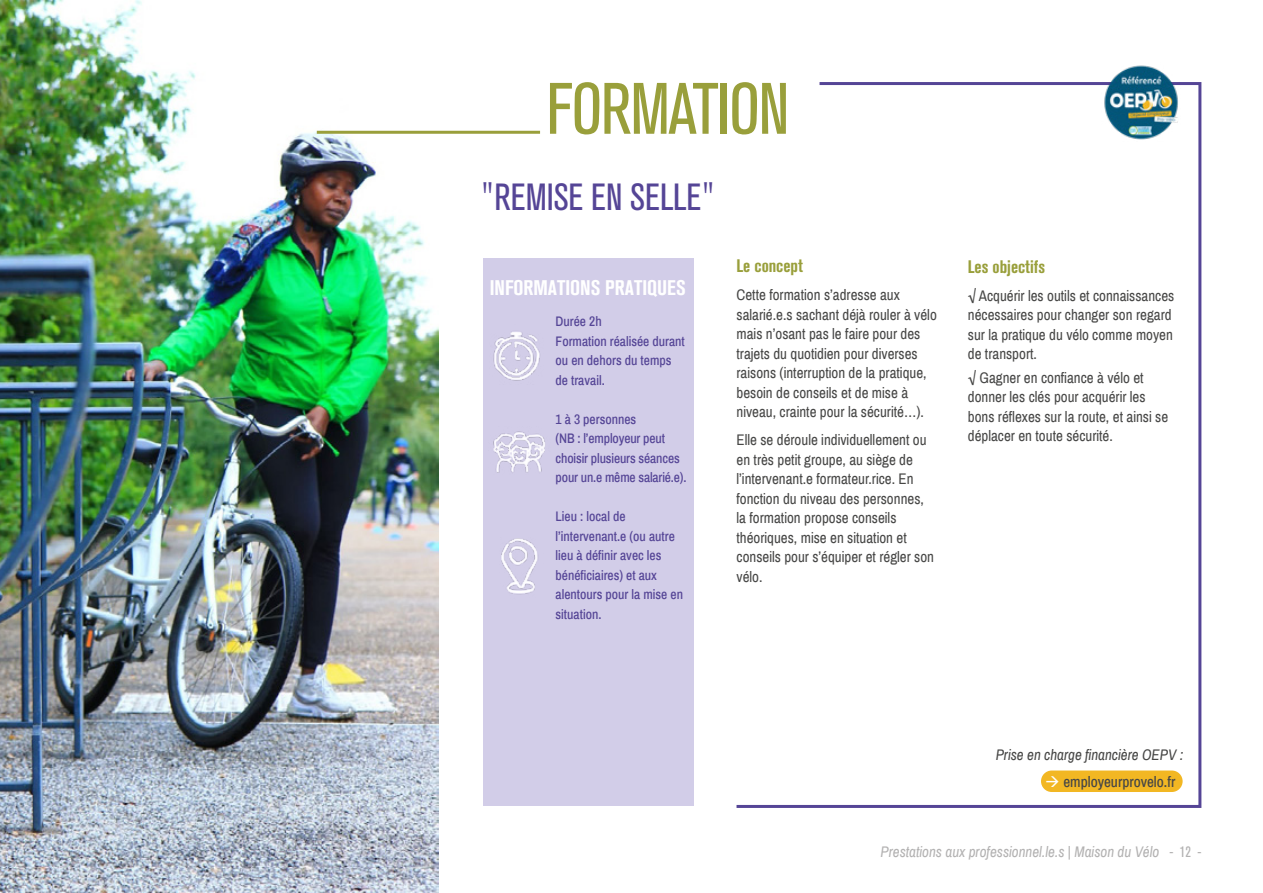
<style>
.page{position:relative;width:1263px;height:893px;background:#fff}
.page>*{position:absolute;margin:0;border:0;box-sizing:border-box;transform-origin:0 0}
.t1{font:condensed 72px "Akzidenz Grotesk BQ";letter-spacing:-.02em;color:#999f3b}
.t2{font:condensed 37.5px "Akzidenz Grotesk BQ";color:#554596}
.t3{font:700 condensed 21px "Akzidenz Grotesk BQ";color:#fff}
.t4{font:700 condensed 18px "Akzidenz Grotesk BQ";color:#999f3b}
.t5{font:15px/19.5px "Archivo Narrow";color:#474746}
.t6{font:italic 15px "Archivo Narrow";color:#b3b2b2}
.t7{font:italic 15px "Archivo Narrow";color:#474746}
.t8{font:500 15px "Archivo Narrow";color:#474746}
.t9{font:500 13.5px/19.5px "Archivo Narrow";color:#554596}
.s1{color:#fff}
.s2{font-family:"Akzidenz Grotesk BQ";font-style:normal;font-stretch:condensed}
</style>
<div class="page">
<div style="left:484px;top:258px;width:210px;height:548px;background:#d2cde8"></div>
<img style="left:493px;top:332px;width:47px;height:49px">
<img style="left:501px;top:539px;width:37px;height:56px">
<img style="left:493px;top:431px;width:52px;height:42px">
<img style="left:0;top:0;width:438px;height:893px">
<svg style="left:736px;top:82px;width:466px;height:726px"></svg>
<hr style="left:317px;top:131px;width:223px;height:3px;background:#999f3b">
<div style="left:1041px;top:770px;width:141px;height:22px;background:#f2b723;border-radius:11px"></div>
<img style="left:1101px;top:65px;width:79px;height:77px">
<h1 class="t1" style="left:546px;top:68px;width:244px">FORMATION</h1>
<h2 class="t2" style="left:483px;top:175px;width:232px">"REMISE EN SELLE"</h2>
<h3 class="t3" style="left:490px;top:275px;width:197px">INFORMATIONS PRATIQUES</h3>
<p class="t9" style="left:556px;top:312px;width:131px">Durée 2h<br>Formation réalisée durant ou en dehors du temps de travail.</p>
<p class="t9" style="left:556px;top:410px;width:132px">1 à 3 personnes<br>(NB : l’employeur peut choisir plusieurs séances pour un.e même salarié.e).</p>
<p class="t9" style="left:556px;top:507px;width:129px">Lieu : local de l’intervenant.e (ou autre lieu à définir avec les bénéficiaires) et aux alentours pour la mise en situation.</p>
<p class="t4" style="left:736px;top:256px;width:68px">Le concept</p>
<p class="t5" style="left:736px;top:285px;width:202px">Cette formation s’adresse aux salarié.e.s sachant déjà rouler à vélo mais n’osant pas le faire pour des trajets du quotidien pour diverses raisons (interruption de la pratique, besoin de conseils et de mise à niveau, crainte pour la sécurité…).</p>
<p class="t5" style="left:736px;top:430px;width:199px">Elle se déroule individuellement ou en très petit groupe, au siège de l’intervenant.e formateur.rice. En fonction du niveau des personnes, la formation propose conseils théoriques, mise en situation et conseils pour s’équiper et régler son vélo.</p>
<p class="t4" style="left:968px;top:256px;width:79px">Les objectifs</p>
<p class="t5" style="left:968px;top:286px;width:208px">√ Acquérir les outils et connaissances nécessaires pour changer son regard sur la pratique du vélo comme moyen de transport.</p>
<p class="t5" style="left:968px;top:368px;width:202px">√ Gagner en confiance à vélo et donner les clés pour acquérir les bons réflexes sur la route, et ainsi se déplacer en toute sécurité.</p>
<p class="t7" style="left:996px;top:745px;width:189px">Prise en charge financière OEPV :</p>
<p class="t8" style="left:1045px;top:773px;width:132px"><span class="s1">→</span> employeurprovelo.fr</p>
<p class="t6" style="left:880px;top:843px;width:322px">Prestations aux professionnel.le.s | Maison du Vélo <span class="s2">- 12 -</span></p>
</div>
